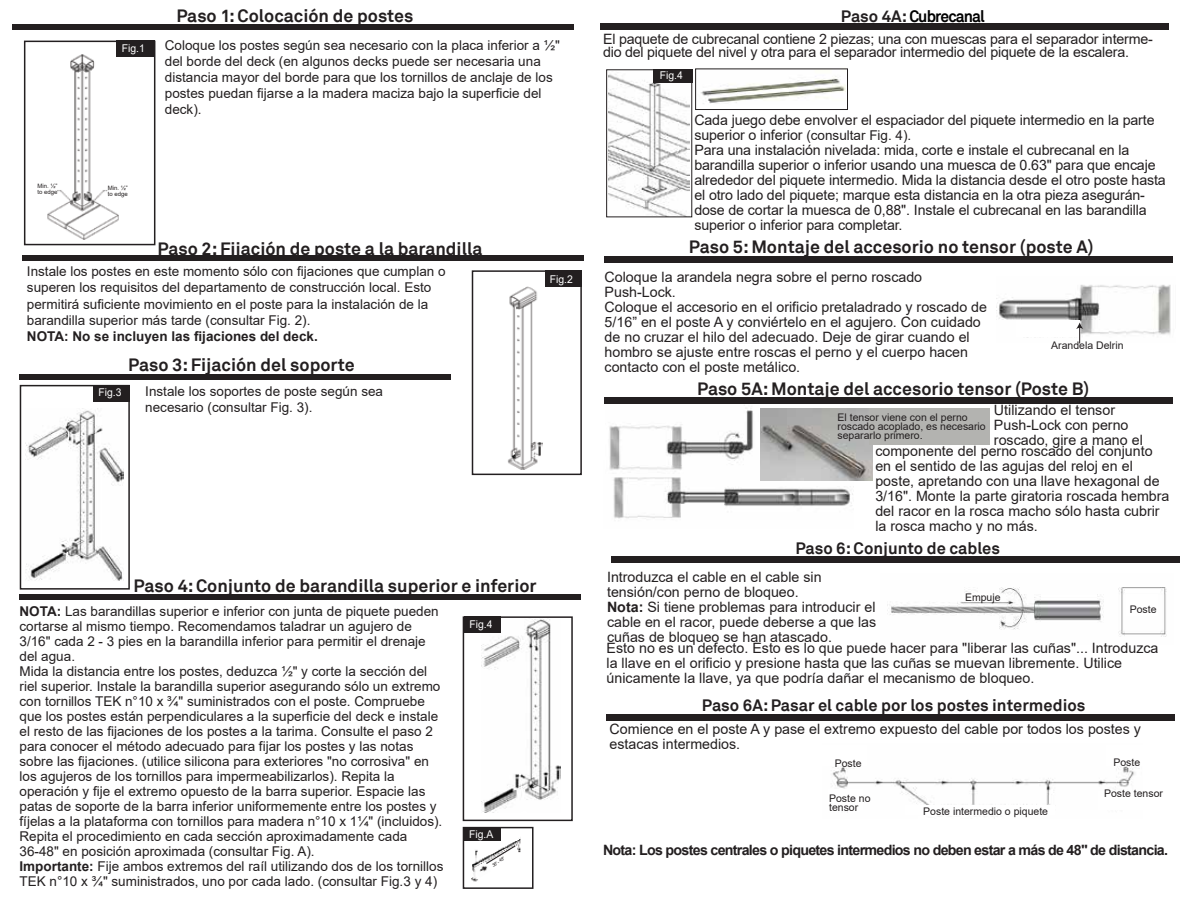
<style>
.page{position:relative;width:1188px;height:918px;background:#fff}
.page>*{position:absolute;margin:0;border:0;box-sizing:border-box;transform-origin:0 0}
.t1{font:700 17.85px "Akkurat";color:#231f20}
.t2{font:700 16.5px "Akkurat";color:#231f20}
.t3{font:700 16.5px "Akkurat";letter-spacing:-.06em;color:#010101;scale:.95 1}
.t4{font:14.25px/15px "Arial";color:#231f20}
.t5{font:700 14.25px "Arial";letter-spacing:-.05em;color:#231f20}
.t6{font:13.5px/15px "Arial";color:#231f20}
.t7{font:700 13.5px "Arial";color:#231f20}
.t8{font:10.65px "Arial";color:#fff}
.t9{font:10.5px/9px "Arial";color:#231f20}
.t10{font:6px/6px "Arial";color:#231f20}
.t11{font:4.5px "Arial";color:#231f20;scale:.96 1}
.s1{color:#231f20}
.s2{font-weight:700}
.s3{font-size:13.5px}
</style>
<div class="page">
<img style="left:613px;top:460px;width:240px;height:59px">
<img style="left:605px;top:403px;width:153px;height:74px">
<div style="left:12px;top:24px;width:561px;height:5px;background:#231f20"></div>
<div style="left:604px;top:256px;width:569px;height:6px;background:#231f20"></div>
<div style="left:600px;top:24px;width:569px;height:6px;background:#231f20"></div>
<img style="left:608px;top:74px;width:81px;height:141px">
<div style="left:653px;top:69px;width:39px;height:13px;background:#231f20"></div>
<img style="left:700px;top:76px;width:146px;height:28px">
<div style="left:695px;top:68px;width:153px;height:42px;border:1px solid #231f20"></div>
<div style="left:604px;top:397px;width:569px;height:6px;background:#231f20"></div>
<div style="left:611px;top:557px;width:569px;height:6px;background:#231f20"></div>
<img style="left:887px;top:587px;width:280px;height:50px">
<div style="left:1126px;top:595px;width:32px;height:21px;background:#fff"></div>
<div style="left:606px;top:714px;width:568px;height:6px;background:#231f20"></div>
<img style="left:832px;top:766px;width:303px;height:47px">
<div style="left:1098px;top:792px;width:60px;height:18px;background:#fff"></div>
<div style="left:828px;top:790px;width:35px;height:20px;background:#fff"></div>
<div style="left:905px;top:805px;width:150px;height:10px;background:#fff"></div>
<div style="left:962px;top:593px;width:24px;height:8px;background:#fff"></div>
<div style="left:606px;top:69px;width:86px;height:148px;border:1px solid #231f20"></div>
<div style="left:22px;top:255px;width:562px;height:6px;background:#231f20"></div>
<div style="left:19px;top:374px;width:432px;height:5px;background:#231f20"></div>
<img style="left:47px;top:51px;width:72px;height:189px">
<div style="left:24px;top:41px;width:131px;height:204px;border:2px solid #231f20"></div>
<div style="left:117px;top:41px;width:38px;height:16px;background:#231f20"></div>
<img style="left:507px;top:286px;width:35px;height:184px">
<div style="left:472px;top:270px;width:110px;height:205px;border:2px solid #231f20"></div>
<div style="left:545px;top:270px;width:37px;height:17px;background:#231f20"></div>
<div style="left:20px;top:385px;width:110px;height:205px;border:2px solid #231f20"></div>
<div style="left:93px;top:385px;width:37px;height:16px;background:#231f20"></div>
<img style="left:25px;top:408px;width:99px;height:173px">
<div style="left:19px;top:594px;width:562px;height:5px;background:#231f20"></div>
<img style="left:481px;top:619px;width:80px;height:194px">
<div style="left:464px;top:616px;width:37px;height:17px;background:#231f20"></div>
<img style="left:466px;top:821px;width:55px;height:61px">
<svg style="left:477px;top:845px;width:39px;height:25px"></svg>
<img style="left:474px;top:862px;width:17px;height:16px">
<svg style="left:510px;top:810px;width:25px;height:27px"></svg>
<div style="left:463px;top:827px;width:71px;height:62px;border:2px solid #231f20"></div>
<div style="left:463px;top:616px;width:110px;height:205px;border:2px solid #231f20"></div>
<img style="left:997px;top:284px;width:174px;height:54px">
<div style="left:1017px;top:320px;width:63px;height:17px;background:#fff"></div>
<svg style="left:1076px;top:322px;width:7px;height:21px"></svg>
<img style="left:761px;top:409px;width:112px;height:72px">
<div style="left:869px;top:409px;width:121px;height:36px;background:#b3b3b0"></div>
<div style="left:36px;top:186px;width:20px;height:13px;background:#fff"></div>
<div style="left:109px;top:187px;width:20px;height:13px;background:#fff"></div>
<div style="left:464px;top:828px;width:36px;height:12px;background:#231f20"></div>
<p class="t1" style="left:176px;top:5px;width:239px">Paso 1: Colocación de postes</p>
<p class="t3" style="left:841px;top:6px;width:153px"><span class="s1">Paso 4A:</span> Cubrecanal</p>
<p class="t8" style="left:122px;top:41px;width:25px">Fig.1</p>
<p class="t6" style="left:165px;top:37px;width:396px;line-height:16.2px">Coloque los postes según sea necesario con la placa inferior a ½" del borde del deck (en algunos decks puede ser necesaria una distancia mayor del borde para que los tornillos de anclaje de los postes puedan fijarse a la madera maciza bajo la superficie del deck).</p>
<p class="t10" style="left:38px;top:182px;width:22px">Min. ½” to edge</p>
<p class="t10" style="left:108px;top:185px;width:22px">Min. ½” to edge</p>
<p class="t1" style="left:158px;top:237px;width:327px">Paso 2: Fijación de poste a la barandilla</p>
<p class="t6" style="left:27px;top:263px;width:420px;line-height:16.2px">Instale los postes en este momento sólo con fijaciones que cumplan o superen los requisitos del departamento de construcción local. Esto permitirá suficiente movimiento en el poste para la instalación de la barandilla superior más tarde (consultar Fig. 2).</p>
<p class="t7" style="left:27px;top:327px;width:292px">NOTA: No se incluyen las fijaciones del deck.</p>
<p class="t8" style="left:99px;top:385px;width:25px">Fig.3</p>
<p class="t1" style="left:128px;top:353px;width:228px">Paso 3: Fijación del soporte</p>
<p class="t6" style="left:145px;top:383px;width:239px;line-height:16.2px">Instale los soportes de poste según sea necesario (consultar Fig. 3).</p>
<p class="t8" style="left:550px;top:272px;width:25px">Fig.2</p>
<p class="t1" style="left:134px;top:574px;width:405px">Paso 4: Conjunto de barandilla superior e inferior</p>
<p class="t6" style="left:20px;top:603px;width:425px"><span class="s2">NOTA:</span> Las barandillas superior e inferior con junta de piquete pueden cortarse al mismo tiempo. Recomendamos taladrar un agujero de 3/16" cada 2 - 3 pies en la barandilla inferior para permitir el drenaje del agua.<br>Mida la distancia entre los postes, deduzca ½" y corte la sección del riel superior. Instale la barandilla superior asegurando sólo un extremo con tornillos TEK n°10 x ¾" suministrados con el poste. Compruebe que los postes están perpendiculares a la superficie del deck e instale el resto de las fijaciones de los postes a la tarima. Consulte el paso 2 para conocer el método adecuado para fijar los postes y las notas sobre las fijaciones. (utilice silicona para exteriores "no corrosiva" en los agujeros de los tornillos para impermeabilizarlos). Repita la operación y fije el extremo opuesto de la barra superior. Espacie las patas de soporte de la barra inferior uniformemente entre los postes y fíjelas a la plataforma con tornillos para madera n°10 x 1¼" (incluidos).<br>Repita el procedimiento en cada sección aproximadamente cada 36-48" en posición aproximada (consultar Fig. A).<br><span class="s2">Importante:</span> Fije ambos extremos del raíl utilizando dos de los tornillos TEK n°10 x ¾" suministrados, uno por cada lado. (consultar Fig.3 y 4)</p>
<p class="t8" style="left:469px;top:617px;width:25px">Fig.4</p>
<p class="t8" style="left:469px;top:827px;width:26px">Fig.A</p>
<p class="t11" style="left:491px;top:863px;width:16px;rotate:-32deg">36” - 48”</p>
<p class="t4" style="left:603px;top:32px;width:551px;line-height:13.5px">El paquete de cubrecanal contiene 2 piezas; una con muescas para el separador interme&shy;dio del piquete del nivel y otra para el separador intermedio del piquete de la escalera.</p>
<p class="t8" style="left:660px;top:68px;width:25px">Fig.4</p>
<p class="t4" style="left:694px;top:112px;width:473px">Cada juego debe envolver el espaciador del piquete intermedio en la parte superior o inferior <span class="s3">(consultar Fig. 4).<br></span>Para una instalación nivelada: mida, corte e instale el cubrecanal en la barandilla superior o inferior usando una muesca de 0.63" para que encaje alrededor del piquete intermedio. Mida la distancia desde el otro poste hasta el otro lado del piquete; marque esta distancia en la otra pieza asegurán&shy;dose de cortar la muesca de 0,88". Instale el cubrecanal en las barandilla superior o inferior para completar.</p>
<p class="t4" style="left:605px;top:269px;width:384px">Coloque la arandela negra sobre el perno roscado Push-Lock.<br>Coloque el accesorio en el orificio pretaladrado y roscado de 5/16” en el poste A y conviértelo en el agujero. Con cuidado de no cruzar el hilo del adecuado. Deje de girar cuando el hombro se ajuste entre roscas el perno y el cuerpo hacen contacto con el poste metálico.</p>
<p class="t1" style="left:689px;top:235px;width:406px">Paso 5: Montaje del accesorio no tensor (poste A)</p>
<p class="t9" style="left:1051px;top:341px;width:74px">Arandela Delrin</p>
<p class="t1" style="left:697px;top:377px;width:394px">Paso 5A: Montaje del accesorio tensor (Poste B)</p>
<p class="t9" style="left:838px;top:412px;width:150px">El tensor viene con el perno roscado acoplado, es necesario separarlo primero.</p>
<p class="t4" style="left:994px;top:403px;width:150px">Utilizando el tensor<br>Push-Lock con perno roscado, gire a mano el</p>
<p class="t4" style="left:875px;top:444px;width:296px">componente del perno roscado del conjunto en el sentido de las agujas del reloj en el poste, apretando con una llave hexagonal de 3/16". Monte la parte giratoria roscada hembra del racor en la rosca macho sólo hasta cubrir la rosca macho y no más.</p>
<p class="t2" style="left:795px;top:538px;width:206px">Paso 6: Conjunto de cables</p>
<p class="t4" style="left:607px;top:569px;width:271px">Introduzca el cable en el cable sin tensión/con perno de bloqueo.<br><span class="s2">Nota:</span> Si tiene problemas para introducir el cable en el racor, puede deberse a que las cuñas de bloqueo se han atascado.</p>
<p class="t9" style="left:965px;top:593px;width:37px">Empuje</p>
<p class="t9" style="left:1130px;top:605px;width:28px">Poste</p>
<p class="t4" style="left:607px;top:640px;width:553px">Esto no es un defecto. Esto es lo que puede hacer para "liberar las cuñas"... Introduzca la llave en el orificio y presione hasta que las cuñas se muevan libremente. Utilice únicamente la llave, ya que podría dañar el mecanismo de bloqueo.</p>
<p class="t2" style="left:702px;top:695px;width:385px">Paso 6A: Pasar el cable por los postes intermedios</p>
<p class="t4" style="left:610px;top:721px;width:533px">Comience en el poste A y pase el extremo expuesto del cable por todos los postes y estacas intermedios.</p>
<p class="t9" style="left:835px;top:758px;width:28px">Poste</p>
<p class="t9" style="left:1113px;top:758px;width:28px">Poste</p>
<p class="t9" style="left:1104px;top:789px;width:60px">Poste tensor</p>
<p class="t9" style="left:829px;top:794px;width:43px">Poste no tensor</p>
<p class="t9" style="left:923px;top:807px;width:126px">Poste intermedio o piquete</p>
<p class="t5" style="left:603px;top:840px;width:567px">Nota: Los postes centrales o piquetes intermedios no deben estar a más de 48" de distancia.</p>
</div>
